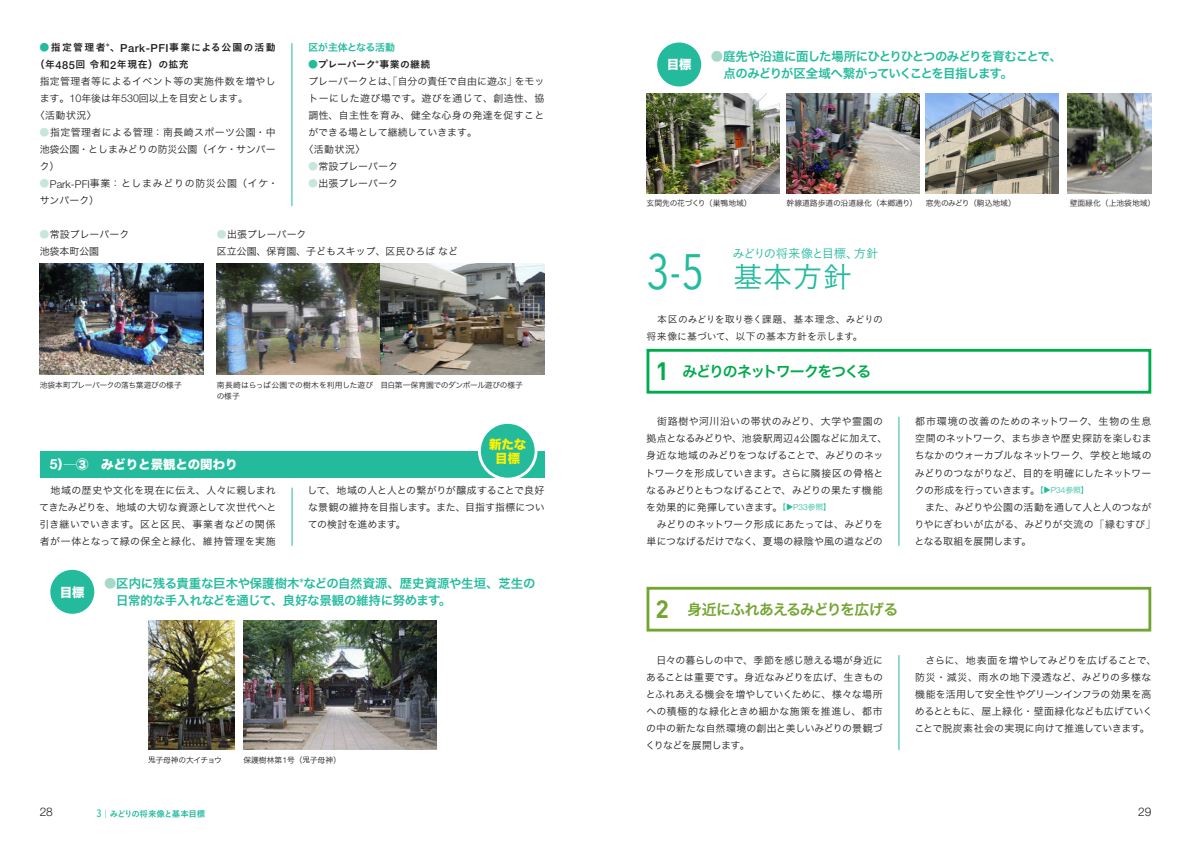
<style>
.page{position:relative;width:1191px;height:842px;background:#fff}
.page>*{position:absolute;margin:0;border:0;box-sizing:border-box;transform-origin:0 0}
.t1{font:49.6px "Avenir Next Condensed";color:#24bb9d}
.t2{font:29.8px "Koburina Go Std W3";color:#24bb9d}
.t3{font:14.9px "Hiragino Sans Pr 6 N W6";letter-spacing:-.05em;color:#73a532}
.t4{font:14.9px "Hiragino Sans Pr 6 N W6";letter-spacing:-.095em;color:#00ab4d}
.t5{font:12.4px/17px "Hiragino Sans Pr 6 N W6";letter-spacing:-.03em;color:#24bb9d}
.t6{font:12.4px/17px "Hiragino Sans Pr 6 N W6";letter-spacing:-.065em;color:#24bb9d}
.t7{font:12.4px "Hira Kaku Std N W8";color:#fff}
.t8{font:12.4px "Koburina Go Std W3";letter-spacing:-.085em;color:#24bb9d}
.t9{font:12.4px/14.2px "Hira Kaku Std N W8";color:#fff101;text-align:center}
.t10{font:300 11.9px "Helvetica Neue LT Pro";color:#231f20}
.t11{font:9.9px/17px "Hiragino Sans Pr 6 N W3";color:#231f20}
.t12{font:9.9px "Hiragino Sans Pr 6 N W3";letter-spacing:.04em;color:#231f20}
.t13{font:9.9px/17px "Koburina Go Std W3";letter-spacing:-.01em;color:#231f20}
.t14{font:9.9px/17px "Koburina Go Std W6";letter-spacing:.105em;color:#231f20}
.t15{font:9.9px/17px "Hiragino Sans Pr 6 N W3";letter-spacing:.07em;color:#231f20}
.t16{font:9.9px "Hiragino Sans Pr 6 N W3";letter-spacing:.035em;color:#231f20}
.t17{font:9.9px "Koburina Go Std W6";color:#231f20}
.t18{font:9.9px "Hiragino Sans Pr 6 N W6";letter-spacing:-.03em;color:#24bb9d}
.t19{font:8.5px "Koburina Go Std W6";letter-spacing:-.045em;color:#24bb9d}
.t20{font:300 8.4px "Helvetica Neue LT Pro";color:#24bb9d}
.t21{font:7.8px/11.3px "Hiragino Sans Pr 6 N W3";color:#231f20}
.t22{font:7.8px "Hiragino Sans Pr 6 N W3";letter-spacing:-.045em;color:#231f20}
.t23{font:7.8px "Hiragino Sans Pr 6 N W3";letter-spacing:-.04em;color:#231f20}
.t24{font:7.8px "Hiragino Sans Pr 6 N W3";letter-spacing:-.035em;color:#231f20}
.t25{font:7.8px "Hiragino Sans Pr 6 N W3";color:#24bb9d}
.s1{font-family:"Hiragino Sans Pr 6 N W3";color:#24bb9d}
.s2{font-family:"Hiragino Sans Pr 6 N W3"}
.s3{font-family:"Helvetica Neue LT Pro";font-weight:500;font-size:11.1px}
.s4{font-family:"Helvetica Neue LT Pro";font-weight:300;font-size:10.7px}
.s5{color:#c7e6dd}
.s6{font-family:"Ryumin Pro";font-weight:300}
.s7{font-family:"Helvetica Neue LT Pro";font-weight:700;font-size:13.9px}
.s8{color:#a6d9ca}
.s9{font-family:"Helvetica Neue LT Pro";font-weight:300;font-size:8.4px}
.s10{font-family:"DIN";font-weight:700;font-size:24.8px}
.s11{font-size:7.8px;color:#24bb9d}
.s12{font-family:"Hiragino Sans Pr 6 N W3";font-weight:400;font-size:7.8px}
.s13{font-family:"Avenir Next Condensed";font-weight:500;font-size:10.6px}
</style>
<div class="page">
<hr style="left:292px;top:43px;width:1px;height:163px;background:#24bb9d">
<img style="left:40px;top:264px;width:163px;height:111px">
<img style="left:217px;top:264px;width:164px;height:111px">
<img style="left:381px;top:264px;width:163px;height:111px">
<hr style="left:292px;top:488px;width:1px;height:58px;background:#24bb9d">
<div style="left:40px;top:451px;width:504px;height:27px;background:#24bb9d"></div>
<div style="left:479px;top:422px;width:57px;height:57px;background:#24bb9d;border-radius:50%"></div>
<div style="left:478px;top:421px;width:59px;height:59px;border:3px solid #fff;border-radius:50%"></div>
<div style="left:50px;top:570px;width:44px;height:44px;background:#24bb9d;border-radius:50%"></div>
<img style="left:148px;top:621px;width:86px;height:129px">
<img style="left:243px;top:621px;width:193px;height:129px">
<svg style="left:148px;top:757px;width:7px;height:6px"></svg>
<svg style="left:303px;top:757px;width:7px;height:6px"></svg>
<div style="left:657px;top:43px;width:44px;height:43px;background:#24bb9d;border-radius:50%"></div>
<img style="left:646px;top:94px;width:133px;height:99px">
<img style="left:786px;top:94px;width:133px;height:99px">
<img style="left:925px;top:94px;width:134px;height:99px">
<img style="left:1067px;top:94px;width:84px;height:99px">
<div style="left:646px;top:349px;width:505px;height:45px;border:3px solid #00ab4d"></div>
<div style="left:646px;top:587px;width:505px;height:44px;border:3px solid #73a532"></div>
<hr style="left:898px;top:417px;width:1px;height:129px;background:#24bb9d">
<hr style="left:898px;top:655px;width:1px;height:95px;background:#24bb9d">
<p class="t14" style="left:35px;top:39px;width:242px;text-indent:5px"><span class="s1">●</span>指定管理者<span class="s2">*</span>、<span class="s3">Park-PFI</span>事業による公園の活動（年<span class="s3">485</span>回令和<span class="s3">2</span>年現在）の拡充</p>
<p class="t16" style="left:40px;top:73px;width:238px">指定管理者等によるイベント等の実施件数を増やし</p>
<p class="t11" style="left:40px;top:89px;width:210px">ます。<span class="s4">10</span>年後は年<span class="s4">530</span>回以上を目安とします。</p>
<p class="t11" style="left:35px;top:106px;width:64px">〈活動状況〉</p>
<p class="t11" style="left:40px;top:123px;width:238px;text-align:justify"><span class="s5">●</span>指定管理者による管理：南長崎スポーツ公園・中池袋公園・としまみどりの防災公園（イケ・サンパーク）</p>
<p class="t15" style="left:40px;top:174px;width:240px"><span class="s5">●</span><span class="s4">Park-PFI</span>事業：としまみどりの防災公園（イケ・サンパーク）</p>
<p class="t18" style="left:308px;top:39px;width:98px">区が主体となる活動　</p>
<p class="t17" style="left:308px;top:57px;width:124px"><span class="s1">●</span>プレーパーク<span class="s2">*</span>事業の継続</p>
<p class="t11" style="left:308px;top:72px;width:237px">プレーパークとは、<span class="s6">「</span>自分の責任で自由に遊ぶ<span class="s6">」</span>をモッ</p>
<p class="t12" style="left:308px;top:90px;width:237px">トーにした遊び場です。遊びを通じて、創造性、協</p>
<p class="t12" style="left:308px;top:107px;width:237px">調性、自主性を育み、健全な心身の発達を促すこと</p>
<p class="t11" style="left:308px;top:123px;width:170px">ができる場として継続していきます。</p>
<p class="t11" style="left:303px;top:140px;width:64px">〈活動状況〉</p>
<p class="t11" style="left:308px;top:157px;width:91px"><span class="s5">●</span>常設プレーパーク</p>
<p class="t11" style="left:308px;top:174px;width:91px"><span class="s5">●</span>出張プレーパーク</p>
<p class="t11" style="left:40px;top:225px;width:91px"><span class="s5">●</span>常設プレーパーク池袋本町公園</p>
<p class="t11" style="left:217px;top:225px;width:243px"><span class="s5">●</span>出張プレーパーク<br>区立公園、保育園、子どもスキップ、区民ひろばなど</p>
<p class="t22" style="left:40px;top:378px;width:144px">池袋本町プレーパークの落ち葉遊びの様子</p>
<p class="t21" style="left:217px;top:378px;width:158px">南長崎はらっぱ公園での樹木を利用した遊びの様子</p>
<p class="t23" style="left:380px;top:378px;width:144px">目白第一保育園でのダンボール遊びの様子</p>
<p class="t7" style="left:50px;top:457px;width:189px"><span class="s7">5</span>）─③　みどりと景観との関わり</p>
<p class="t11" style="left:39px;top:481px;width:239px;text-align:justify">　地域の歴史や文化を現在に伝え、人々に親しまれてきたみどりを、地域の大切な資源として次世代へと引き継いでいきます。区と区民、事業者などの関係者が一体となって緑の保全と緑化、維持管理を実施</p>
<p class="t9" style="left:489px;top:438px;width:39px">新たな目標</p>
<p class="t11" style="left:308px;top:481px;width:239px;text-align:justify">して、地域の人と人との繋がりが醸成することで良好な景観の維持を目指します。また、目指す指標についての検討を進めます。</p>
<p class="t7" style="left:60px;top:585px;width:26px">目標</p>
<p class="t5" style="left:104px;top:574px;width:433px"><span class="s8">●</span>区内に残る貴重な巨木や保護樹木<span class="s2">*</span>などの自然資源、歴史資源や生垣、芝生の　日常的な手入れなどを通じて、良好な景観の維持に努めます。</p>
<p class="t24" style="left:155px;top:753px;width:68px">子母神の大イチョウ</p>
<p class="t21" style="left:243px;top:753px;width:99px">保護樹林第<span class="s9">1</span>号（ 子母神）</p>
<p class="t7" style="left:667px;top:58px;width:26px">目標</p>
<p class="t6" style="left:711px;top:47px;width:352px"><span class="s8">●</span>庭先や沿道に面した場所にひとりひとつのみどりを育むことで、　点のみどりが区全域へ繋がっていくことを目指します。</p>
<p class="t21" style="left:646px;top:196px;width:107px">玄関先の花づくり（巣鴨地域）</p>
<p class="t21" style="left:786px;top:196px;width:231px">幹線道路歩道の沿道緑化（本郷通り） 窓先のみどり（駒込地域）</p>
<p class="t21" style="left:1069px;top:196px;width:87px">壁面緑化（上池袋地域）</p>
<h1 class="t1" style="left:646px;top:229px;width:59px">3-5</h1>
<p class="t8" style="left:732px;top:244px;width:147px">みどりの将来像と目標、方針</p>
<h2 class="t2" style="left:733px;top:254px;width:121px">基本方針</h2>
<p class="t13" style="left:646px;top:311px;width:238px">　本区のみどりを取り巻く課題、基本理念、みどりの将来像に基づいて、以下の基本方針を示します。</p>
<h3 class="t4" style="left:655px;top:358px;width:217px"><span class="s10">1</span> みどりのネットワークをつくる</h3>
<p class="t11" style="left:645px;top:412px;width:244px">　街路樹や河川沿いの帯状のみどり、大学や霊園の拠点となるみどりや、池袋駅周辺<span class="s4">4</span>公園などに加えて、身近な地域のみどりをつなげることで、みどりのネットワークを形成していきます。さらに隣接区の骨格となるみどりともつなげることで、みどりの果たす機能を効果的に発揮していきます。<span class="s11">【</span></p>
<p class="t25" style="left:796px;top:503px;width:9px;rotate:90deg">▲</p>
<p class="t20" style="left:793px;top:502px;width:39px">P33<span class="s12">参照】</span></p>
<p class="t11" style="left:646px;top:515px;width:238px">　みどりのネットワーク形成にあたっては、みどりを単につなげるだけでなく、夏場の緑陰や風の道などの</p>
<p class="t11" style="left:914px;top:413px;width:239px;text-align:justify">都市環境の改善のためのネットワーク、生物の生息空間のネットワーク、まち歩きや歴史探訪を楽しむまちなかのウォーカブルなネットワーク、学校と地域のみどりのつながりなど、目的を明確にしたネットワークの形成を行っていきます。<span class="s11">【</span></p>
<p class="t25" style="left:1054px;top:486px;width:9px;rotate:90deg">▲</p>
<p class="t20" style="left:1050px;top:485px;width:39px">P34<span class="s12">参照】</span></p>
<p class="t11" style="left:914px;top:498px;width:243px">　また、みどりや公園の活動を通して人と人のつながりやにぎわいが広がる、みどりが交流の<span class="s6">「</span>縁むすび<span class="s6">」</span>となる取組を展開します。</p>
<h3 class="t3" style="left:655px;top:596px;width:244px"><span class="s10">2</span> 身近にふれあえるみどりを広げる</h3>
<p class="t11" style="left:645px;top:651px;width:239px;text-align:justify">　日々の暮らしの中で、季節を感じ憩える場が身近にあることは重要です。身近なみどりを広げ、生きものとふれあえる機会を増やしていくために、様々な場所への積極的な緑化ときめ細かな施策を推進し、都市の中の新たな自然環境の創出と美しいみどりの景観づくりなどを展開します。</p>
<p class="t11" style="left:914px;top:651px;width:243px">　さらに、地表面を増やしてみどりを広げることで、防災・減災、雨水の地下浸透など、みどりの多様な機能を活用して安全性やグリーンインフラの効果を高めるとともに、屋上緑化・壁面緑化なども広げていくことで脱炭素社会の実現に向けて推進していきます。</p>
<p class="t10" style="left:40px;top:805px;width:15px">28</p>
<p class="t19" style="left:96px;top:807px;width:110px"><span class="s13">3</span>│みどりの将来像と基本目標</p>
<p class="t10" style="left:1138px;top:805px;width:15px">29</p>
</div>
